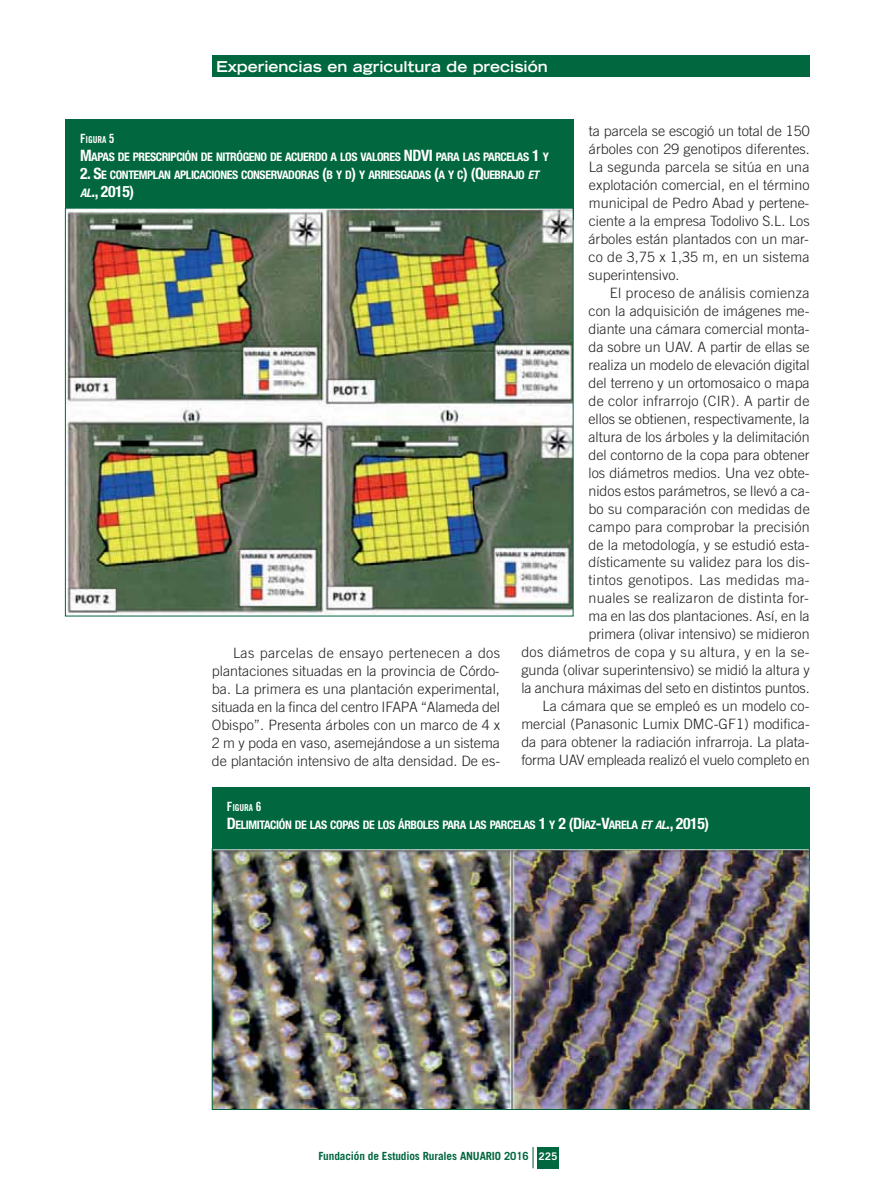
<style>
.page{position:relative;width:876px;height:1198px;background:#fff}
.page>*{position:absolute;margin:0;border:0;box-sizing:border-box;transform-origin:0 0}
.t1{font:700 condensed 15.75px "Helvetica Neue";color:#fff}
.t2{font:700 expanded 15px "Trade Gothic LH";color:#fff}
.t3{font:300 14.25px/18px "Trade Gothic";color:#231f20;text-align:justify}
.t4{font:700 condensed 11.85px "Helvetica Neue";letter-spacing:-.035em;color:#fff}
.t5{font:700 11.25px "Trade Gothic";letter-spacing:-.01em;color:#00673e}
.t6{font:9.6px "Trade Gothic Bold Cond Twenty";letter-spacing:-.015em;color:#fff}
.s1{font-size:12.75px}
.s2{font-size:15.75px}
.s3{font-style:italic}
.s4{font-style:italic;font-size:11.85px}
.s5{font-family:"Trade Gothic Bold Two";font-weight:400;font-size:10.5px;color:#fff}
</style>
<div class="page">
<div style="left:212px;top:55px;width:597px;height:22px;background:#00673e"></div>
<div style="left:537px;top:1147px;width:21px;height:21px;background:#00673e"></div>
<svg style="left:532px;top:1147px;width:1px;height:21px"></svg>
<div style="left:65px;top:119px;width:508px;height:101px;background:#00673e"></div>
<img style="left:67px;top:210px;width:504px;height:404px">
<div style="left:212px;top:787px;width:597px;height:74px;background:#00673e"></div>
<img style="left:214px;top:850px;width:593px;height:258px">
<div style="left:212px;top:848px;width:597px;height:262px;border:1px solid #00673e"></div>
<p class="t2" style="left:216px;top:61px;width:333px">Experiencias en agricultura de precisión</p>
<p class="t3" style="left:588px;top:123px;width:223px">ta parcela se escogió un total de 150 árboles con 29 genotipos diferentes.<br>La segunda parcela se sitúa en una explotación comercial, en el término municipal de Pedro Abad y pertene&shy;ciente a la empresa Todolivo S.L. Los árboles están plantados con un mar&shy;co de 3,75 x 1,35 m, en un sistema superintensivo.</p>
<p class="t3" style="left:521px;top:285px;width:290px;text-align:right">El proceso de análisis comienza<br>con la adquisición de imágenes me-<br>diante una cámara comercial monta-<br>da sobre un UAV. A partir de ellas se<br>realiza un modelo de elevación digital<br>del terreno y un ortomosaico o mapa<br>de color infrarrojo (CIR). A partir de<br>ellos se obtienen, respectivamente, la<br>altura de los árboles y la delimitación<br>del contorno de la copa para obtener<br>los diámetros medios. Una vez obte-<br>nidos estos parámetros, se llevó a ca-<br>bo su comparación con medidas de<br>campo para comprobar la precisión<br>de la metodología, y se estudió esta&shy;dísticamente su validez para los dis-<br>tintos genotipos. Las medidas ma-<br>nuales se realizaron de distinta for-<br>ma en las dos plantaciones. Así, en la<br>primera (olivar intensivo) se midieron<br>dos diámetros de copa y su altura, y en la se&shy;gunda (olivar superintensivo) se midió la altura y la anchura máximas del seto en distintos puntos.<br>La cámara que se empleó es un modelo co&shy;mercial (Panasonic Lumix DMC-GF1) modifica&shy;da para obtener la radiación infrarroja. La plata&shy;forma UAV empleada realizó el vuelo completo en</p>
<p class="t6" style="left:80px;top:136px;width:36px"><span class="s1">F</span>IGURA <span class="s1">5</span></p>
<p class="t4" style="left:80px;top:153px;width:470px"><span class="s2">M</span>APAS DE PRESCRIPCIÓN DE NITRÓGENO DE ACUERDO A LOS VALORES <span class="s2">NDVI</span> PARA LAS PARCELAS <span class="s2">1</span> Y</p>
<p class="t4" style="left:80px;top:171px;width:460px"><span class="s2">2. S</span>E CONTEMPLAN APLICACIONES CONSERVADORAS <span class="s2">(</span>B Y D<span class="s2">)</span> Y ARRIESGADAS <span class="s2">(</span>A Y C<span class="s2">) (Q</span>UEBRAJO <span class="s3">ET</span></p>
<p class="t1" style="left:80px;top:186px;width:56px"><span class="s4">AL</span>., 2015)</p>
<p class="t3" style="left:212px;top:645px;width:290px;text-indent:21px">Las parcelas de ensayo pertenecen a dos plantaciones situadas en la provincia de Córdo&shy;ba. La primera es una plantación experimental, situada en la finca del centro IFAPA “Alameda del Obispo”. Presenta árboles con un marco de 4 x 2 m y poda en vaso, asemejándose a un sistema de plantación intensivo de alta densidad. De es-</p>
<p class="t6" style="left:227px;top:804px;width:36px"><span class="s1">F</span>IGURA <span class="s1">6</span></p>
<p class="t4" style="left:227px;top:821px;width:484px"><span class="s2">D</span>ELIMITACIÓN DE LAS COPAS DE LOS ÁRBOLES PARA LAS PARCELAS <span class="s2">1</span> Y <span class="s2">2 (D</span>ÍAZ<span class="s2">-V</span>ARELA <span class="s3">ET AL</span><span class="s2">., 2015)</span></p>
<p class="t5" style="left:318px;top:1152px;width:240px">Fundación de Estudios Rurales ANUARIO 2016 <span class="s5">225</span></p>
</div>
